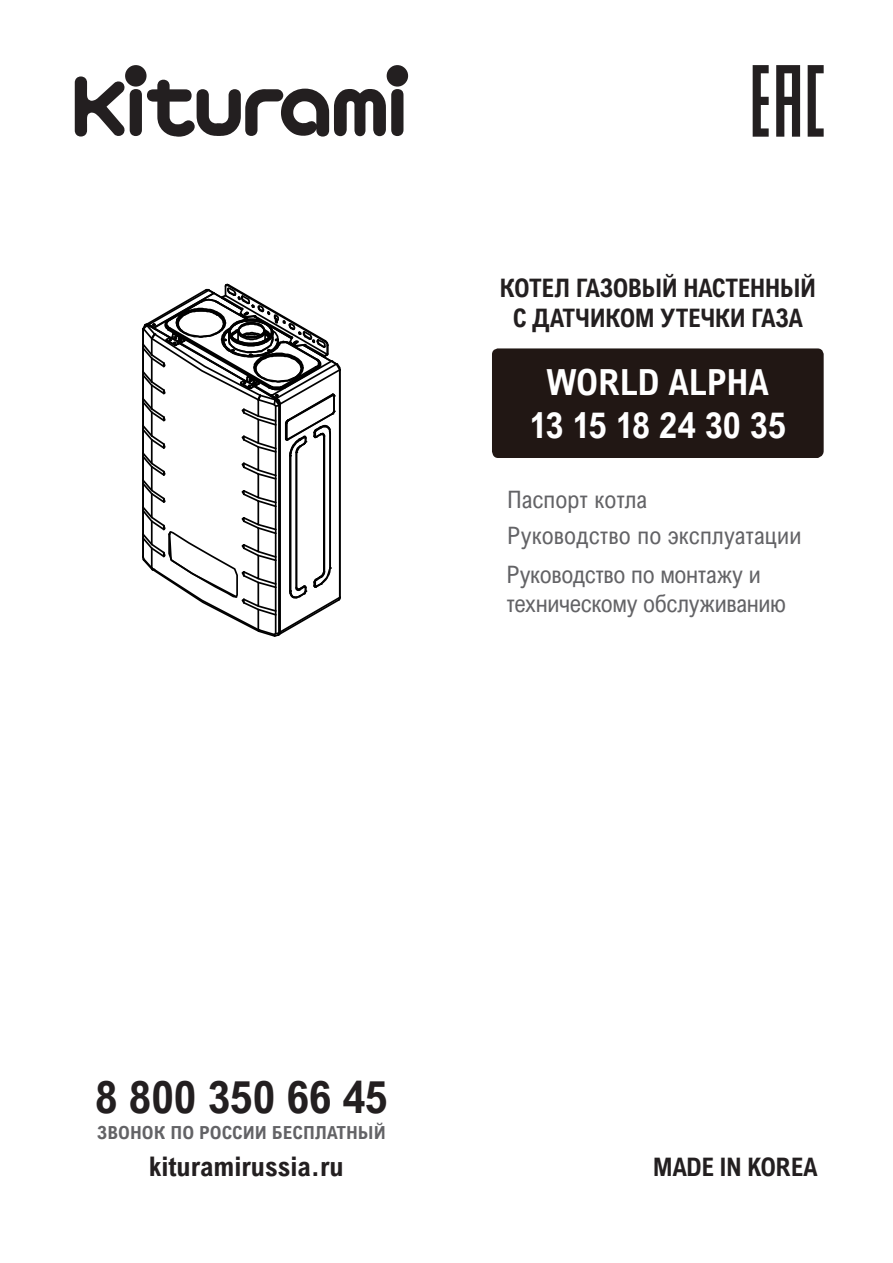
<style>
.page{position:relative;width:893px;height:1263px;background:#fff}
.page>*{position:absolute;margin:0;border:0;box-sizing:border-box;transform-origin:0 0}
.t1{font:700 45px "Arial Nova Cond";color:#231f20}
.t2{font:700 36px "Arial Nova Cond";letter-spacing:-.005em;color:#fff}
.t3{font:700 27px "Arial Nova Cond";color:#231f20}
.t4{font:700 25.5px "Arial Nova Cond";letter-spacing:-.025em;color:#231f20}
.t5{font:24px "Arial Nova Cond";letter-spacing:-.01em;color:#636366}
.t6{font:700 18px "Arial Nova Cond";color:#636366;scale:1.07 1}
</style>
<div class="page">
<svg style="left:75px;top:65px;width:333px;height:72px"></svg>
<svg style="left:753px;top:65px;width:71px;height:72px"></svg>
<div style="left:492px;top:348px;width:332px;height:110px;background:#211714"></div>
<svg style="left:142px;top:284px;width:199px;height:353px"></svg>
<p class="t4" style="left:499px;top:272px;width:318px">КОТEЛ ГАЗОВЫЙ НАCТЕННЫЙ</p>
<p class="t4" style="left:513px;top:302px;width:291px">С ДАТЧИКОМ УТЕЧКИ ГАЗА</p>
<p class="t2" style="left:547px;top:359px;width:223px">WORLD ALPHA</p>
<p class="t2" style="left:529px;top:403px;width:258px">13 15 18 24 30 35</p>
<p class="t5" style="left:507px;top:485px;width:142px">Паспорт котла</p>
<p class="t5" style="left:507px;top:521px;width:296px">Руководство по эксплуатации</p>
<p class="t5" style="left:507px;top:560px;width:256px">Руководство по монтажу и</p>
<p class="t5" style="left:507px;top:588px;width:281px">техническому обслуживанию</p>
<h1 class="t1" style="left:95px;top:1069px;width:294px">8 800 350 66 45</h1>
<p class="t6" style="left:97px;top:1121px;width:271px">ЗВОНОК ПО РОССИИ БЕСПЛАТНЫЙ</p>
<p class="t3" style="left:149px;top:1150px;width:196px">kituramirussia.ru</p>
<p class="t4" style="left:653px;top:1151px;width:166px">MADE IN KOREA</p>
</div>
